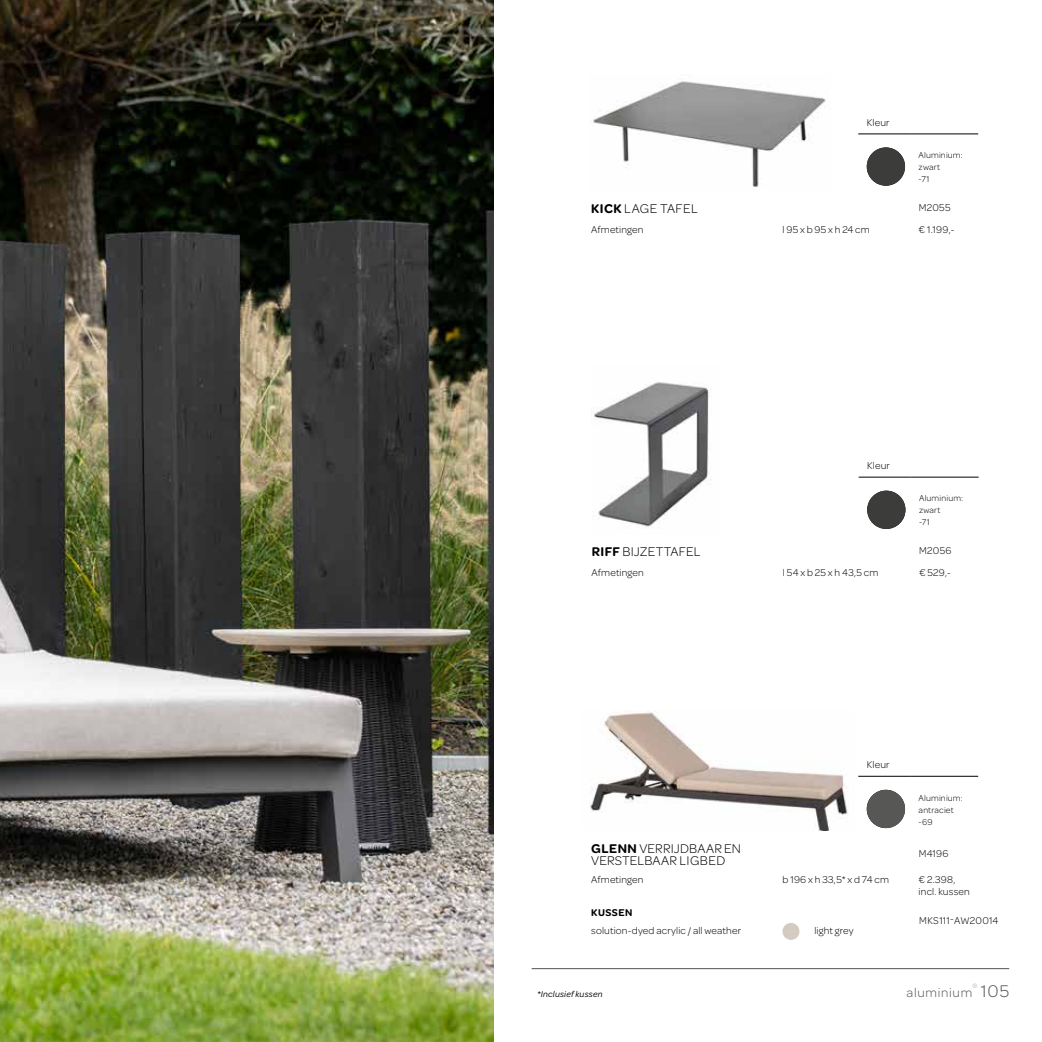
<style>
.page{position:relative;width:1042px;height:1042px;background:#fff}
.page>*{position:absolute;margin:0;border:0;box-sizing:border-box;transform-origin:0 0}
.t1{font:300 13.5px/12px "Omnes";letter-spacing:.015em;color:#000}
.t2{font:300 13.5px "Omnes";letter-spacing:.055em;color:#50535a}
.t3{font:300 10.5px/12px "Omnes";letter-spacing:.015em;color:#000}
.t4{font:600 10.5px "Omnes";letter-spacing:.045em;color:#000}
.t5{font:300 9px/12px "Omnes";letter-spacing:.02em;color:#000}
.t6{font:italic 9px "Omnes";letter-spacing:.02em;color:#000}
.s1{font-weight:600}
.s2{font-family:"Cronos Pro";font-size:18px;color:#c4c5ca}
.s3{font-size:18px}
</style>
<div class="page">
<img style="left:0;top:0;width:493px;height:1042px">
<img style="left:590px;top:711px;width:258px;height:119px">
<hr style="left:858px;top:776px;width:52px;height:1px;background:#000">
<hr style="left:910px;top:776px;width:68px;height:1px;background:#000">
<div style="left:867px;top:790px;width:38px;height:38px;background:#575756;border-radius:19px"></div>
<img style="left:593px;top:81px;width:233px;height:106px">
<hr style="left:858px;top:134px;width:52px;height:1px;background:#000">
<hr style="left:910px;top:134px;width:68px;height:1px;background:#000">
<div style="left:867px;top:147px;width:38px;height:39px;background:#3c3c3b;border-radius:19px"></div>
<img style="left:594px;top:382px;width:117px;height:145px">
<hr style="left:858px;top:477px;width:52px;height:1px;background:#000">
<hr style="left:910px;top:477px;width:68px;height:1px;background:#000">
<div style="left:867px;top:491px;width:38px;height:38px;background:#3c3c3b;border-radius:19px"></div>
<hr style="left:531px;top:968px;width:478px;height:1px;background:#50535a">
<img style="left:782px;top:923px;width:17px;height:17px;border-radius:9px">
<p class="t3" style="left:867px;top:116px;width:24px">Kleur</p>
<p class="t5" style="left:918px;top:149px;width:46px">Aluminium: zwart<br>-71</p>
<p class="t1" style="left:591px;top:201px;width:108px"><span class="s1">KICK</span> LAGE TAFEL</p>
<p class="t3" style="left:919px;top:201px;width:33px">M2055</p>
<p class="t3" style="left:591px;top:223px;width:54px">Afmetingen</p>
<p class="t3" style="left:782px;top:223px;width:89px">l 95 x b 95 x h 24 cm</p>
<p class="t3" style="left:918px;top:223px;width:37px">€ 1.199,-</p>
<p class="t3" style="left:867px;top:459px;width:24px">Kleur</p>
<p class="t5" style="left:919px;top:492px;width:46px">Aluminium: zwart<br>-71</p>
<p class="t1" style="left:592px;top:544px;width:110px"><span class="s1">RIFF</span> BIJZETTAFEL</p>
<p class="t3" style="left:919px;top:544px;width:34px">M2056</p>
<p class="t3" style="left:591px;top:566px;width:54px">Afmetingen</p>
<p class="t3" style="left:783px;top:566px;width:97px">l 54 x b 25 x h 43,5 cm</p>
<p class="t3" style="left:919px;top:566px;width:33px">€ 529,-</p>
<p class="t3" style="left:867px;top:758px;width:24px">Kleur</p>
<p class="t5" style="left:918px;top:791px;width:46px">Aluminium: antraciet -69</p>
<p class="t1" style="left:591px;top:841px;width:151px"><span class="s1">GLENN</span> VERRIJDBAAR EN<br>VERSTELBAAR LIGBED</p>
<p class="t3" style="left:919px;top:847px;width:31px">M4196</p>
<p class="t3" style="left:591px;top:873px;width:54px">Afmetingen</p>
<p class="t3" style="left:782px;top:873px;width:108px">b 196 x h 33,5* x d 74 cm</p>
<p class="t3" style="left:918px;top:873px;width:53px">€ 2.398, incl. kussen</p>
<p class="t4" style="left:591px;top:905px;width:43px">KUSSEN</p>
<p class="t3" style="left:591px;top:924px;width:151px">solution-dyed acrylic / all weather</p>
<p class="t3" style="left:814px;top:924px;width:41px">light grey</p>
<p class="t3" style="left:919px;top:913px;width:81px">MKS111-AW20014</p>
<p class="t6" style="left:537px;top:988px;width:67px">*Inclusief kussen</p>
<p class="t2" style="left:906px;top:983px;width:104px">aluminium<span class="s2">®</span> <span class="s3">105</span></p>
</div>
